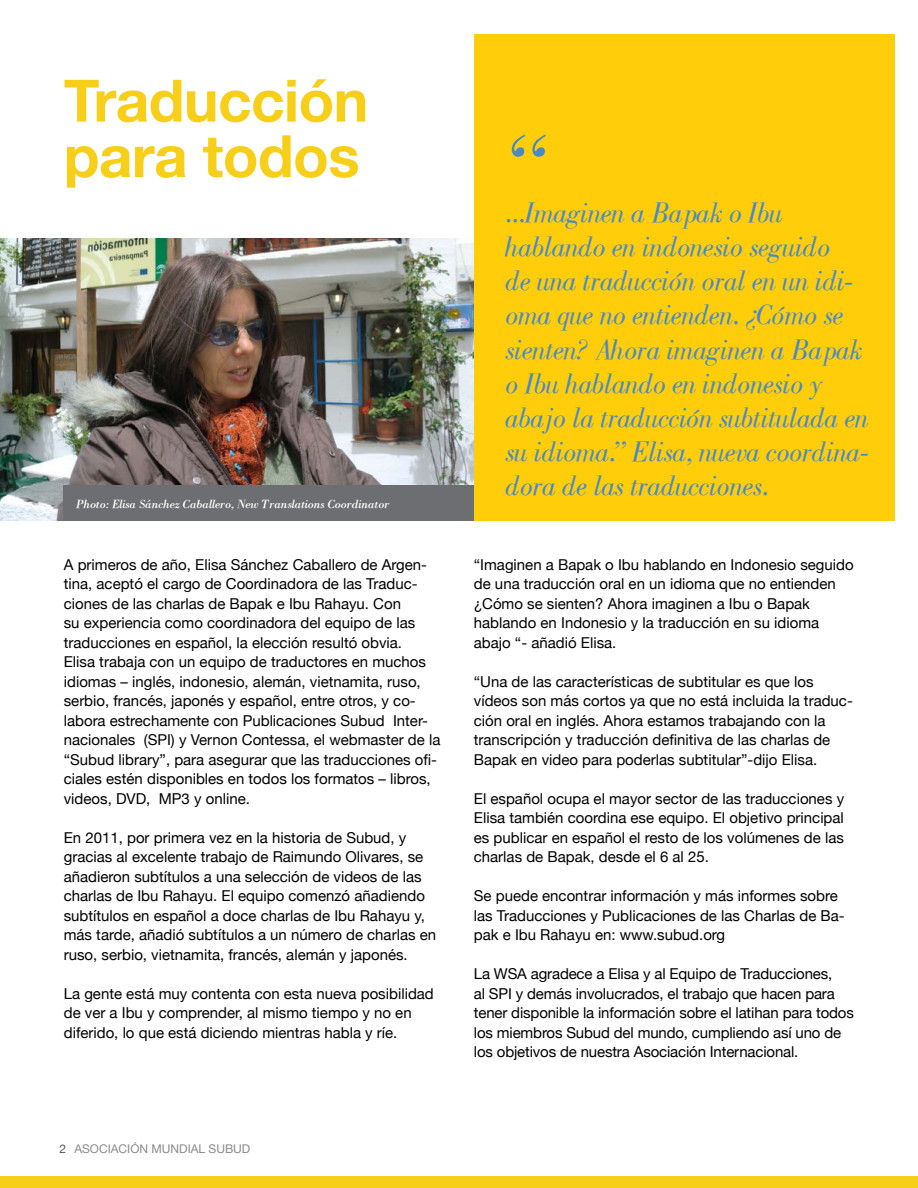
<style>
.page{position:relative;width:918px;height:1188px;background:#fff}
.page>*{position:absolute;margin:0;border:0;box-sizing:border-box;transform-origin:0 0}
.t1{font:90px "Bodoni Poster SSK Italic";color:#488ac9}
.t2{font:700 58.5px/55.5px "Helvetica Neue";letter-spacing:-.01em;color:#f7cf18}
.t3{font:28.5px/34.2px "Bodoni Poster SSK Italic";color:#488ac9}
.t4{font:15px/19.5px "Helvetica Neue";color:#000}
.t5{font:12px "Bodoni SSK Italic";letter-spacing:-.005em;color:#fff}
.t6{font:12px "Helvetica Neue";color:#888a8d}
.s1{color:#58595b}
</style>
<div class="page">
<div style="left:0;top:1177px;width:918px;height:11px;background:#f7cf18"></div>
<img style="left:0;top:239px;width:474px;height:282px">
<div style="left:474px;top:34px;width:421px;height:486px;background:#ffcd09"></div>
<div style="left:64px;top:486px;width:410px;height:35px;background:#6d6e71"></div>
<h2 class="t2" style="left:64px;top:72px;width:306px">Traducción para todos</h2>
<p class="t5" style="left:77px;top:496px;width:314px">Photo: Elisa Sánchez Caballero, New Translations Coordinator</p>
<p class="t4" style="left:64px;top:554px;width:378px">A primeros de año, Elisa Sánchez Caballero de Argen&shy;tina, aceptó el cargo de Coordinadora de las Traduc&shy;ciones de las charlas de Bapak e Ibu Rahayu. Con<br>su experiencia como coordinadora del equipo de las traducciones en español, la elección resultó obvia.<br>Elisa trabaja con un equipo de traductores en muchos idiomas – inglés, indonesio, alemán, vietnamita, ruso, serbio, francés, japonés y español, entre otros, y co&shy;labora estrechamente con Publicaciones Subud Inter&shy;nacionales (SPI) y Vernon Contessa, el webmaster de la “Subud library”, para asegurar que las traducciones ofi&shy;ciales estén disponibles en todos los formatos – libros, videos, DVD, MP3 y online.</p>
<p class="t4" style="left:64px;top:827px;width:374px">En 2011, por primera vez en la historia de Subud, y gracias al excelente trabajo de Raimundo Olivares, se añadieron subtítulos a una selección de videos de las charlas de Ibu Rahayu. El equipo comenzó añadiendo subtítulos en español a doce charlas de Ibu Rahayu y, más tarde, añadió subtítulos a un número de charlas en ruso, serbio, vietnamita, francés, alemán y japonés.</p>
<p class="t4" style="left:64px;top:983px;width:372px">La gente está muy contenta con esta nueva posibilidad de ver a Ibu y comprender, al mismo tiempo y no en diferido, lo que está diciendo mientras habla y ríe.</p>
<p class="t6" style="left:60px;top:1142px;width:192px"><span class="s1">2</span> ASOCIACIÓN MUNDIAL SUBUD</p>
<h1 class="t1" style="left:512px;top:115px;width:35px">“</h1>
<p class="t3" style="left:506px;top:195px;width:364px">...Imaginen a Bapak o Ibu hablando en indonesio seguido<br>de una traducción oral en un idi&shy;oma que no entienden. ¿Cómo se sienten? Ahora imaginen a Bapak o Ibu hablando en indonesio y abajo la traducción subtitulada en su idioma.” Elisa, nueva coordina&shy;dora de las traducciones.</p>
<p class="t4" style="left:474px;top:554px;width:381px">“Imaginen a Bapak o Ibu hablando en Indonesio seguido de una traducción oral en un idioma que no entienden ¿Cómo se sienten? Ahora imaginen a Ibu o Bapak hablando en Indonesio y la traducción en su idioma abajo “- añadió Elisa.</p>
<p class="t4" style="left:474px;top:671px;width:380px">“Una de las características de subtitular es que los vídeos son más cortos ya que no está incluida la traduc&shy;ción oral en inglés. Ahora estamos trabajando con la transcripción y traducción definitiva de las charlas de Bapak en video para poderlas subtitular”-dijo Elisa.</p>
<p class="t4" style="left:474px;top:788px;width:372px;text-align:justify">El español ocupa el mayor sector de las traducciones y Elisa también coordina ese equipo. El objetivo principal es publicar en español el resto de los volúmenes de las charlas de Bapak, desde el 6 al 25.</p>
<p class="t4" style="left:474px;top:886px;width:372px">Se puede encontrar información y más informes sobre las Traducciones y Publicaciones de las Charlas de Ba&shy;pak e Ibu Rahayu en: www.subud.org</p>
<p class="t4" style="left:474px;top:964px;width:381px">La WSA agradece a Elisa y al Equipo de Traducciones,<br>al SPI y demás involucrados, el trabajo que hacen para tener disponible la información sobre el latihan para todos los miembros Subud del mundo, cumpliendo así uno de los objetivos de nuestra Asociación Internacional.</p>
</div>
